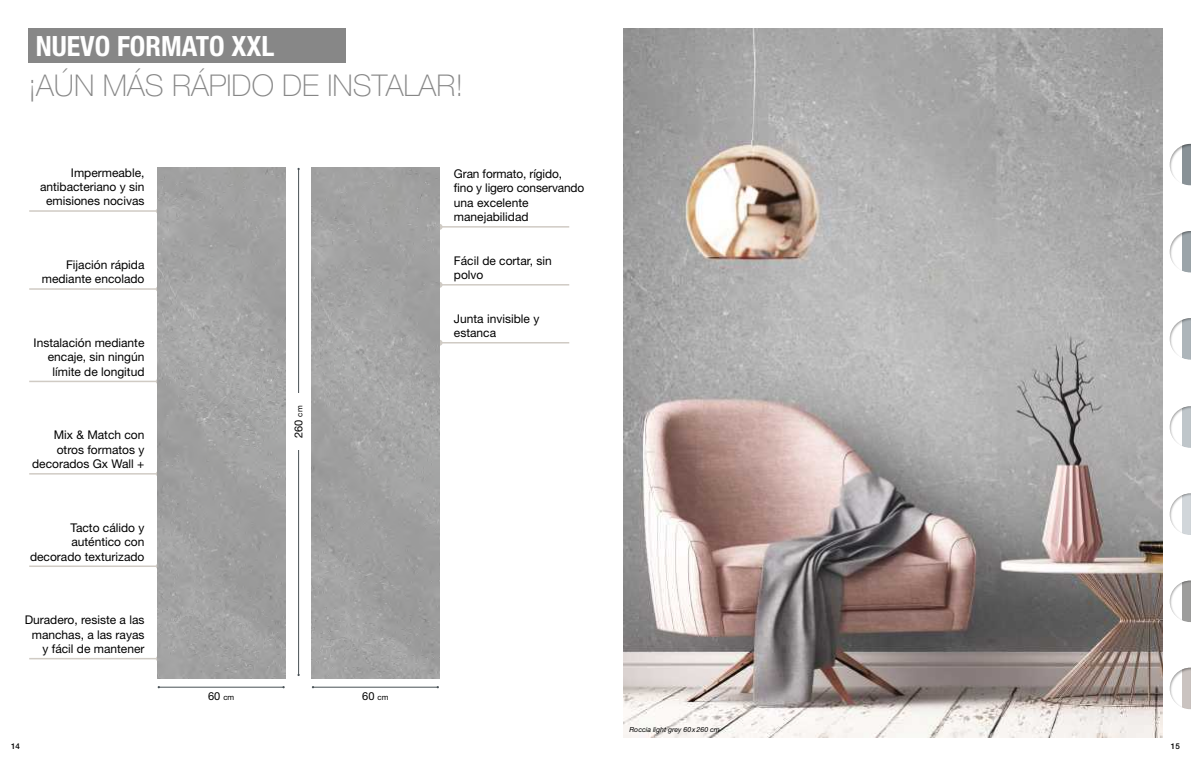
<style>
.page{position:relative;width:1191px;height:766px;background:#fff}
.page>*{position:absolute;margin:0;border:0;box-sizing:border-box;transform-origin:0 0}
.t1{font:100 30px "Helvetica Neue LT Pro";color:#878787}
.t2{font:700 condensed 27.9px "Helvetica Neue LT Pro";color:#fff}
.t3{font:12px/14.4px "Helvetica Neue LT Pro";color:#000;text-align:right}
.t4{font:11px "Helvetica Neue LT Pro";color:#000}
.t5{font:500 8px "Helvetica Neue LT Pro";color:#000}
.t6{font:italic 7px "Helvetica Neue LT Pro";color:#000}
.s1{font-size:7.9px}
</style>
<div class="page">
<img style="left:624px;top:28px;width:538px;height:709px">
<hr style="left:29px;top:210px;width:130px;height:2px;background:#d0cbc4">
<hr style="left:29px;top:288px;width:130px;height:2px;background:#d0cbc4">
<hr style="left:29px;top:380px;width:130px;height:2px;background:#d0cbc4">
<hr style="left:29px;top:473px;width:130px;height:1px;background:#d0cbc4">
<hr style="left:29px;top:565px;width:130px;height:2px;background:#d0cbc4">
<hr style="left:29px;top:657px;width:130px;height:2px;background:#d0cbc4">
<hr style="left:439px;top:226px;width:130px;height:1px;background:#d0cbc4">
<svg style="left:439px;top:224px;width:3px;height:6px"></svg>
<hr style="left:439px;top:284px;width:130px;height:1px;background:#d0cbc4">
<svg style="left:439px;top:282px;width:3px;height:6px"></svg>
<hr style="left:439px;top:342px;width:130px;height:1px;background:#d0cbc4">
<svg style="left:439px;top:339px;width:3px;height:6px"></svg>
<img style="left:158px;top:167px;width:127px;height:510px">
<img style="left:311px;top:167px;width:128px;height:510px">
<hr style="left:159px;top:686px;width:124px;height:1px;background:#485156">
<hr style="left:298px;top:169px;width:1px;height:505px;background:#485156">
<hr style="left:313px;top:686px;width:125px;height:1px;background:#485156">
<div style="left:292px;top:393px;width:13px;height:57px;background:#fff"></div>
<div style="left:28px;top:28px;width:318px;height:35px;background:#878787"></div>
<div style="left:1161px;top:137px;width:30px;height:55px;background:#000;opacity:.4"></div>
<div style="left:1161px;top:311px;width:30px;height:55px;background:#000;opacity:.4"></div>
<div style="left:1161px;top:224px;width:30px;height:55px;background:#000;opacity:.4"></div>
<div style="left:1161px;top:486px;width:30px;height:55px;background:#000;opacity:.4"></div>
<div style="left:1161px;top:399px;width:30px;height:55px;background:#000;opacity:.4"></div>
<div style="left:1161px;top:661px;width:30px;height:54px;background:#000;opacity:.4"></div>
<div style="left:1161px;top:574px;width:30px;height:54px;background:#000;opacity:.4"></div>
<h2 class="t2" style="left:36px;top:29px;width:240px">NUEVO FORMATO XXL</h2>
<h1 class="t1" style="left:28px;top:67px;width:436px">¡AÚN MÁS RÁPIDO DE INSTALAR!</h1>
<p class="t3" style="left:40px;top:165px;width:106px">Impermeable, antibacteriano y sin emisiones nocivas</p>
<p class="t3" style="left:42px;top:257px;width:104px">Fijación rápida mediante encolado</p>
<p class="t3" style="left:34px;top:335px;width:112px">Instalación mediante encaje, sin ningún límite de longitud</p>
<p class="t3" style="left:32px;top:427px;width:114px">Mix &amp; Match con otros formatos y decorados Gx Wall +</p>
<p class="t3" style="left:30px;top:520px;width:116px">Tacto cálido y auténtico con decorado texturizado</p>
<p class="t3" style="left:25px;top:612px;width:121px">Duradero, resiste a las manchas, a las rayas y fácil de mantener</p>
<p class="t4" style="left:292px;top:438px;width:34px;rotate:-90deg">260 <span class="s1">cm</span></p>
<p class="t4" style="left:208px;top:688px;width:28px">60 <span class="s1">cm</span></p>
<p class="t4" style="left:362px;top:688px;width:28px">60 <span class="s1">cm</span></p>
<p class="t3" style="left:454px;top:166px;width:132px;text-align:left">Gran formato, rígido, fino y ligero conservando una excelente manejabilidad</p>
<p class="t3" style="left:454px;top:253px;width:99px;text-align:left">Fácil de cortar, sin polvo</p>
<p class="t3" style="left:454px;top:311px;width:87px;text-align:left">Junta invisible y estanca</p>
<p class="t6" style="left:629px;top:725px;width:92px">Roccia light grey 60x260 cm</p>
<p class="t5" style="left:11px;top:741px;width:10px">14</p>
<p class="t5" style="left:1170px;top:741px;width:10px">15</p>
</div>
